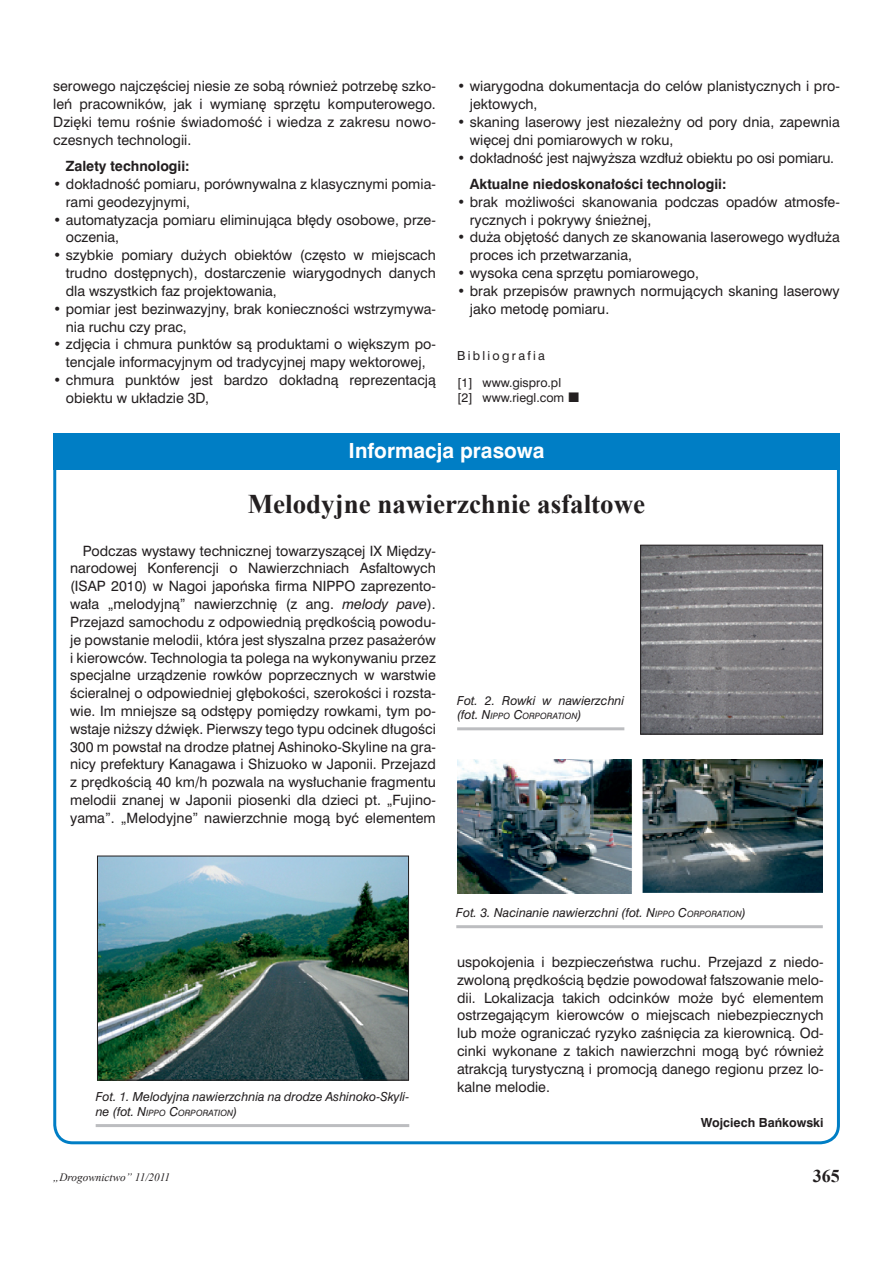
<style>
.page{position:relative;width:893px;height:1263px;background:#fff}
.page>*{position:absolute;margin:0;border:0;box-sizing:border-box;transform-origin:0 0}
.t1{font:700 27px "Times New Roman";color:#231f20}
.t2{font:700 19.5px "Swis 721 PL";color:#fff}
.t3{font:700 18px "Times New Roman";color:#231f20}
.t4{font:13.2px/17.9px "Swis 721 PL";color:#231f20}
.t5{font:700 13.2px "Swis 721 PL";color:#231f20}
.t6{font:700 11.7px "Swis 721 PL";color:#231f20}
.t7{font:italic 11.55px "Swis 721 PL";color:#231f20}
.t8{font:11.55px/14.2px "Swis 721 PL";color:#231f20}
.t9{font:11.55px "Swis 721 PL";letter-spacing:.2em;color:#231f20}
.t10{font:italic 11.25px "Times New Roman";color:#231f20}
.t11{font:italic 8.1px "Swis 721 PL";color:#231f20}
.s1{font-family:"Times New Roman";font-size:21px}
.s2{font-style:italic}
.s3{font-size:11.55px}
.s4{font-style:inherit}
.s5{font-size:8.1px}
</style>
<div class="page">
<img style="left:642px;top:547px;width:179px;height:185px">
<div style="left:640px;top:545px;width:183px;height:189px;border:1px solid #231f20"></div>
<img style="left:457px;top:759px;width:366px;height:134px">
<hr style="left:96px;top:1124px;width:313px;height:3px;background:#bcbdc0">
<hr style="left:457px;top:727px;width:167px;height:3px;background:#bcbdc0">
<hr style="left:456px;top:925px;width:367px;height:3px;background:#bcbdc0">
<div style="left:53px;top:433px;width:787px;height:36px;background:#007ec5"></div>
<div style="left:53px;top:433px;width:787px;height:711px;border:3px solid #007ec5;border-radius:18px"></div>
<img style="left:99px;top:858px;width:308px;height:220px">
<div style="left:97px;top:856px;width:312px;height:224px;border:1px solid #231f20"></div>
<p class="t4" style="left:53px;top:77px;width:384px;text-align:justify">serowego najczęściej niesie ze sobą również potrzebę szko&shy;leń pracowników, jak i wymianę sprzętu komputerowego.<br>Dzięki temu rośnie świadomość i wiedza z zakresu nowo&shy;czesnych technologii.</p>
<p class="t5" style="left:66px;top:158px;width:125px">Zalety technologii:</p>
<p class="t4" style="left:66px;top:175px;width:371px;text-indent:-13px">• dokładność pomiaru, porównywalna z klasycznymi pomia&shy;rami geodezyjnymi,</p>
<p class="t4" style="left:66px;top:211px;width:371px;text-indent:-13px">• automatyzacja pomiaru eliminująca błędy osobowe, prze&shy;oczenia,</p>
<p class="t4" style="left:66px;top:246px;width:371px;text-align:justify;text-indent:-13px">• szybkie pomiary dużych obiektów (często w miejscach trudno dostępnych), dostarczenie wiarygodnych danych dla wszystkich faz projektowania,</p>
<p class="t4" style="left:66px;top:300px;width:371px;text-indent:-13px">• pomiar jest bezinwazyjny, brak konieczności wstrzymywa&shy;nia ruchu czy prac,</p>
<p class="t4" style="left:53px;top:335px;width:384px;text-align:center">• zdjęcia i chmura punktów są produktami o większym po&shy;tencjale informacyjnym od tradycyjnej mapy wektorowej,</p>
<p class="t4" style="left:66px;top:371px;width:371px;text-indent:-13px">• chmura punktów jest bardzo dokładną reprezentacją obiektu w układzie 3D,</p>
<p class="t4" style="left:470px;top:77px;width:371px;text-indent:-13px">• wiarygodna dokumentacja do celów planistycznych i pro&shy;jektowych,</p>
<p class="t4" style="left:470px;top:113px;width:371px;text-indent:-13px">• skaning laserowy jest niezależny od pory dnia, zapewnia więcej dni pomiarowych w roku,</p>
<p class="t4" style="left:457px;top:149px;width:379px">• dokładność jest najwyższa wzdłuż obiektu po osi pomiaru.</p>
<p class="t5" style="left:470px;top:175px;width:258px">Aktualne niedoskonałości technologii:</p>
<p class="t4" style="left:470px;top:193px;width:371px;text-indent:-13px">• brak możliwości skanowania podczas opadów atmosfe&shy;rycznych i pokrywy śnieżnej,</p>
<p class="t4" style="left:470px;top:228px;width:371px;text-indent:-13px">• duża objętość danych ze skanowania laserowego wydłuża proces ich przetwarzania,</p>
<p class="t4" style="left:457px;top:264px;width:243px">• wysoka cena sprzętu pomiarowego,</p>
<p class="t4" style="left:470px;top:282px;width:371px;text-indent:-13px">• brak przepisów prawnych normujących skaning laserowy jako metodę pomiaru.</p>
<p class="t9" style="left:457px;top:348px;width:89px">Bibliografia</p>
<p class="t8" style="left:457px;top:376px;width:125px">[1] www.gispro.pl<br>[2] www.riegl.com <span class="s1">■</span></p>
<h2 class="t2" style="left:349px;top:438px;width:197px">I nformacja prasowa</h2>
<h1 class="t1" style="left:248px;top:485px;width:399px">Melodyjne nawierzchnie asfaltowe</h1>
<p class="t4" style="left:70px;top:541px;width:367px;text-align:justify;text-indent:13px">Podczas wystawy technicznej towarzyszącej IX Między&shy;narodowej Konferencji o Nawierzchniach Asfaltowych (ISAP 2010) w Nagoi japońska firma NIPPO zaprezento&shy;wała „melodyjną” nawierzchnię (z ang. <span class="s2">melody pave</span>).<br>Przejazd samochodu z odpowiednią prędkością powodu&shy;je powstanie melodii, która jest słyszalna przez pasażerów i kierowców. Technologia ta polega na wykonywaniu przez specjalne urządzenie rowków poprzecznych w warstwie ścieralnej o odpowiedniej głębokości, szerokości i rozsta&shy;wie. Im mniejsze są odstępy pomiędzy rowkami, tym po&shy;wstaje niższy dźwięk. Pierwszy tego typu odcinek długości 300 m powstał na drodze płatnej Ashinoko-Skyline na gra&shy;nicy prefektury Kanagawa i Shizuoko w Japonii. Przejazd z prędkością 40 km/h pozwala na wysłuchanie fragmentu melodii znanej w Japonii piosenki dla dzieci pt. „Fujino&shy;yama”. „Melodyjne” nawierzchnie mogą być elementem</p>
<p class="t7" style="left:457px;top:692px;width:169px">Fot. 2. Rowki w nawierzchni</p>
<p class="t11" style="left:457px;top:710px;width:126px"><span class="s3">(fot.</span> <span class="s3">N</span>IPPO <span class="s3">C</span>ORPORATION<span class="s3">)</span></p>
<p class="t7" style="left:96px;top:1089px;width:315px">Fot. 1. Melodyjna nawierzchnia na drodze Ashinoko-Skyli-</p>
<p class="t11" style="left:96px;top:1107px;width:143px"><span class="s3">ne (fot.</span> <span class="s3">N</span>IPPO <span class="s3">C</span>ORPORATION<span class="s3">)</span></p>
<p class="t7" style="left:456px;top:905px;width:291px">Fot. 3. Nacinanie nawierzchni (fot. <span class="s4">N</span><span class="s5">IPPO</span> <span class="s4">C</span><span class="s5">ORPORATION</span>)</p>
<p class="t4" style="left:457px;top:953px;width:368px;text-align:justify">uspokojenia i bezpieczeństwa ruchu. Przejazd z niedo&shy;zwoloną prędkością będzie powodował fałszowanie melo&shy;dii. Lokalizacja takich odcinków może być elementem ostrzegającym kierowców o miejscach niebezpiecznych lub może ograniczać ryzyko zaśnięcia za kierownicą. Od&shy;cinki wykonane z takich nawierzchni mogą być również atrakcją turystyczną i promocją danego regionu przez lo&shy;kalne melodie.</p>
<p class="t6" style="left:701px;top:1115px;width:124px">Wojciech Bańkowski</p>
<p class="t10" style="left:53px;top:1169px;width:118px">„Drogownictwo” 11/2011</p>
<h3 class="t3" style="left:813px;top:1163px;width:28px">365</h3>
</div>
